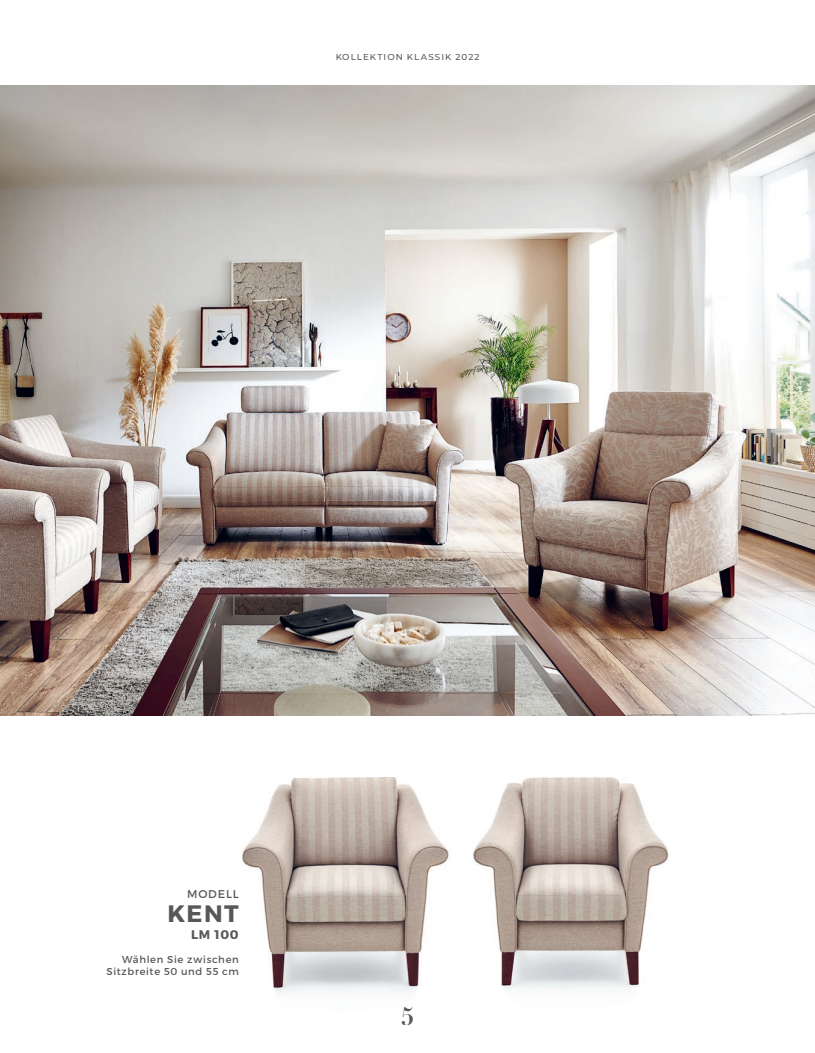
<style>
.page{position:relative;width:815px;height:1053px;background:#fff}
.page>*{position:absolute;margin:0;border:0;box-sizing:border-box;transform-origin:0 0}
.t1{font:700 25px "Didot";color:#57585a}
.t2{font:700 23.75px "Montserrat";color:#57585a}
.t3{font:700 12.5px "Montserrat";color:#57585a}
.t4{font:11.25px "Montserrat";letter-spacing:.075em;color:#57585a}
.t5{font:10px/12.5px "Montserrat";letter-spacing:.065em;color:#57585a;text-align:right}
.t6{font:500 8.75px "Montserrat";letter-spacing:.115em;color:#57585a}
</style>
<div class="page">
<img style="left:0;top:85px;width:815px;height:630px">
<img style="left:242px;top:777px;width:207px;height:217px">
<img style="left:473px;top:777px;width:195px;height:213px">
<p class="t6" style="left:335px;top:51px;width:146px">KOLLEKTION KLASSIK 2022</p>
<p class="t4" style="left:187px;top:886px;width:53px">MODELL</p>
<h2 class="t2" style="left:168px;top:898px;width:73px">KENT</h2>
<p class="t3" style="left:191px;top:926px;width:49px">LM 100</p>
<p class="t5" style="left:107px;top:952px;width:134px">Wählen Sie zwischen<br>Sitzbreite 50 und 55 cm</p>
<h1 class="t1" style="left:401px;top:999px;width:15px">5</h1>
</div>
